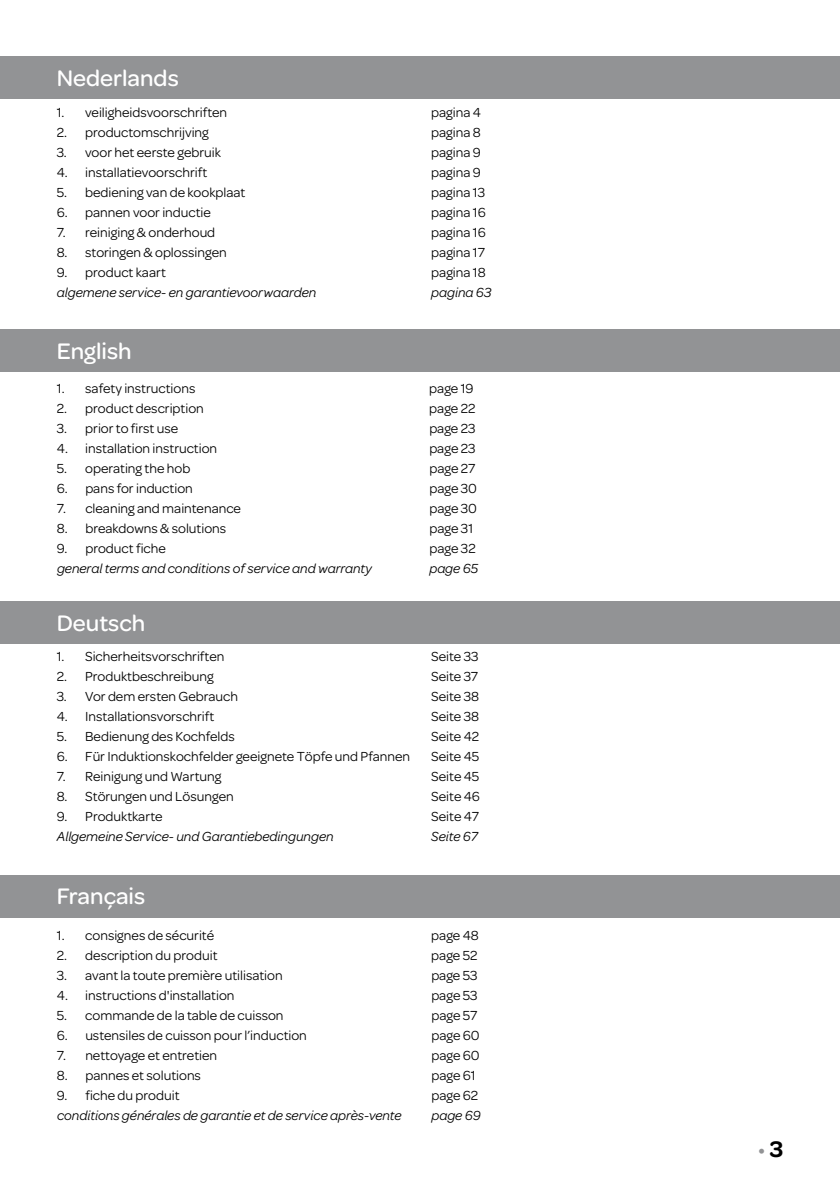
<style>
.page{position:relative;width:840px;height:1191px;background:#fff}
.page>*{position:absolute;margin:0;border:0;box-sizing:border-box;transform-origin:0 0}
.t1{font:500 24px "Omnes";color:#fff}
.t2{font:24px "Omnes";color:#929395}
.t3{font:14px "Omnes";color:#000}
.t4{font:italic 14px "Omnes";color:#000}
.s1{font-weight:600;color:#000}
</style>
<div class="page">
<div style="left:0;top:57px;width:839px;height:42px;background:#929395"></div>
<div style="left:0;top:329px;width:839px;height:42px;background:#929395"></div>
<div style="left:0;top:601px;width:839px;height:42px;background:#929395"></div>
<div style="left:0;top:874px;width:839px;height:43px;background:#929395"></div>
<h1 class="t1" style="left:57px;top:62px;width:123px">Nederlands</h1>
<p class="t3" style="left:57px;top:103px;width:172px">1. veiligheidsvoorschriften</p>
<p class="t3" style="left:431px;top:103px;width:51px">pagina 4</p>
<p class="t3" style="left:57px;top:123px;width:153px">2. productomschrijving</p>
<p class="t3" style="left:431px;top:123px;width:51px">pagina 8</p>
<p class="t3" style="left:57px;top:143px;width:165px">3. voor het eerste gebruik</p>
<p class="t3" style="left:431px;top:143px;width:51px">pagina 9</p>
<p class="t3" style="left:57px;top:163px;width:152px">4. installatievoorschrift</p>
<p class="t3" style="left:431px;top:163px;width:51px">pagina 9</p>
<p class="t3" style="left:57px;top:183px;width:190px">5. bediening van de kookplaat</p>
<p class="t3" style="left:431px;top:183px;width:55px">pagina 13</p>
<p class="t3" style="left:57px;top:203px;width:156px">6. pannen voor inductie</p>
<p class="t3" style="left:431px;top:203px;width:56px">pagina 16</p>
<p class="t3" style="left:57px;top:223px;width:160px">7. reiniging &amp; onderhoud</p>
<p class="t3" style="left:431px;top:223px;width:56px">pagina 16</p>
<p class="t3" style="left:57px;top:243px;width:171px">8. storingen &amp; oplossingen</p>
<p class="t3" style="left:431px;top:243px;width:55px">pagina 17</p>
<p class="t3" style="left:57px;top:263px;width:110px">9. product kaart</p>
<p class="t3" style="left:431px;top:263px;width:56px">pagina 18</p>
<p class="t4" style="left:57px;top:283px;width:261px">algemene service- en garantievoorwaarden</p>
<p class="t4" style="left:431px;top:283px;width:62px">pagina 63</p>
<h1 class="t1" style="left:57px;top:334px;width:76px">English</h1>
<p class="t3" style="left:57px;top:378px;width:140px">1. safety instructions</p>
<p class="t3" style="left:429px;top:378px;width:46px">page 19</p>
<p class="t3" style="left:57px;top:398px;width:148px">2. product description</p>
<p class="t3" style="left:429px;top:398px;width:48px">page 22</p>
<p class="t3" style="left:57px;top:418px;width:123px">3. prior to first use</p>
<p class="t3" style="left:429px;top:418px;width:48px">page 23</p>
<p class="t3" style="left:57px;top:438px;width:162px">4. installation instruction</p>
<p class="t3" style="left:429px;top:438px;width:48px">page 23</p>
<p class="t3" style="left:57px;top:458px;width:135px">5. operating the hob</p>
<p class="t3" style="left:429px;top:458px;width:47px">page 27</p>
<p class="t3" style="left:57px;top:478px;width:137px">6. pans for induction</p>
<p class="t3" style="left:429px;top:478px;width:49px">page 30</p>
<p class="t3" style="left:57px;top:498px;width:185px">7. cleaning and maintenance</p>
<p class="t3" style="left:429px;top:498px;width:49px">page 30</p>
<p class="t3" style="left:57px;top:518px;width:171px">8. breakdowns &amp; solutions</p>
<p class="t3" style="left:429px;top:518px;width:45px">page 31</p>
<p class="t3" style="left:57px;top:538px;width:110px">9. product fiche</p>
<p class="t3" style="left:429px;top:538px;width:48px">page 32</p>
<p class="t4" style="left:57px;top:559px;width:316px">general terms and conditions of service and warranty</p>
<p class="t4" style="left:429px;top:559px;width:50px">page 65</p>
<h1 class="t1" style="left:57px;top:606px;width:90px">Deutsch</h1>
<p class="t3" style="left:57px;top:647px;width:169px">1. Sicherheitsvorschriften</p>
<p class="t3" style="left:431px;top:647px;width:49px">Seite 33</p>
<p class="t3" style="left:57px;top:667px;width:158px">2. Produktbeschreibung</p>
<p class="t3" style="left:431px;top:667px;width:48px">Seite 37</p>
<p class="t3" style="left:57px;top:687px;width:183px">3. Vor dem ersten Gebrauch</p>
<p class="t3" style="left:431px;top:687px;width:49px">Seite 38</p>
<p class="t3" style="left:57px;top:707px;width:159px">4. Installationsvorschrift</p>
<p class="t3" style="left:431px;top:707px;width:49px">Seite 38</p>
<p class="t3" style="left:57px;top:727px;width:179px">5. Bedienung des Kochfelds</p>
<p class="t3" style="left:431px;top:727px;width:49px">Seite 42</p>
<p class="t3" style="left:57px;top:747px;width:355px">6. Für Induktionskochfelder geeignete Töpfe und Pfannen</p>
<p class="t3" style="left:431px;top:747px;width:50px">Seite 45</p>
<p class="t3" style="left:57px;top:767px;width:166px">7. Reinigung und Wartung</p>
<p class="t3" style="left:431px;top:767px;width:50px">Seite 45</p>
<p class="t3" style="left:57px;top:787px;width:178px">8. Störungen und Lösungen</p>
<p class="t3" style="left:431px;top:787px;width:50px">Seite 46</p>
<p class="t3" style="left:57px;top:807px;width:107px">9. Produktkarte</p>
<p class="t3" style="left:431px;top:807px;width:49px">Seite 47</p>
<p class="t4" style="left:57px;top:827px;width:278px">Allgemeine Service- und Garantiebedingungen</p>
<p class="t4" style="left:431px;top:827px;width:48px">Seite 67</p>
<h1 class="t1" style="left:57px;top:879px;width:90px">Français</h1>
<p class="t3" style="left:57px;top:926px;width:159px">1. consignes de sécurité</p>
<p class="t3" style="left:431px;top:926px;width:49px">page 48</p>
<p class="t3" style="left:57px;top:946px;width:162px">2. description du produit</p>
<p class="t3" style="left:431px;top:946px;width:48px">page 52</p>
<p class="t3" style="left:57px;top:966px;width:227px">3. avant la toute première utilisation</p>
<p class="t3" style="left:431px;top:966px;width:48px">page 53</p>
<p class="t3" style="left:57px;top:986px;width:179px">4. instructions d'installation</p>
<p class="t3" style="left:431px;top:986px;width:48px">page 53</p>
<p class="t3" style="left:57px;top:1006px;width:228px">5. commande de la table de cuisson</p>
<p class="t3" style="left:431px;top:1006px;width:47px">page 57</p>
<p class="t3" style="left:57px;top:1026px;width:251px">6. ustensiles de cuisson pour l’induction</p>
<p class="t3" style="left:431px;top:1026px;width:50px">page 60</p>
<p class="t3" style="left:57px;top:1046px;width:162px">7. nettoyage et entretien</p>
<p class="t3" style="left:431px;top:1046px;width:50px">page 60</p>
<p class="t3" style="left:57px;top:1066px;width:145px">8. pannes et solutions</p>
<p class="t3" style="left:431px;top:1066px;width:46px">page 61</p>
<p class="t3" style="left:57px;top:1086px;width:124px">9. fiche du produit</p>
<p class="t3" style="left:431px;top:1086px;width:48px">page 62</p>
<p class="t4" style="left:57px;top:1106px;width:346px">conditions générales de garantie et de service après-vente</p>
<p class="t4" style="left:431px;top:1106px;width:51px">page 69</p>
<h1 class="t2" style="left:757px;top:1132px;width:27px">•<span class="s1">3</span></h1>
</div>
